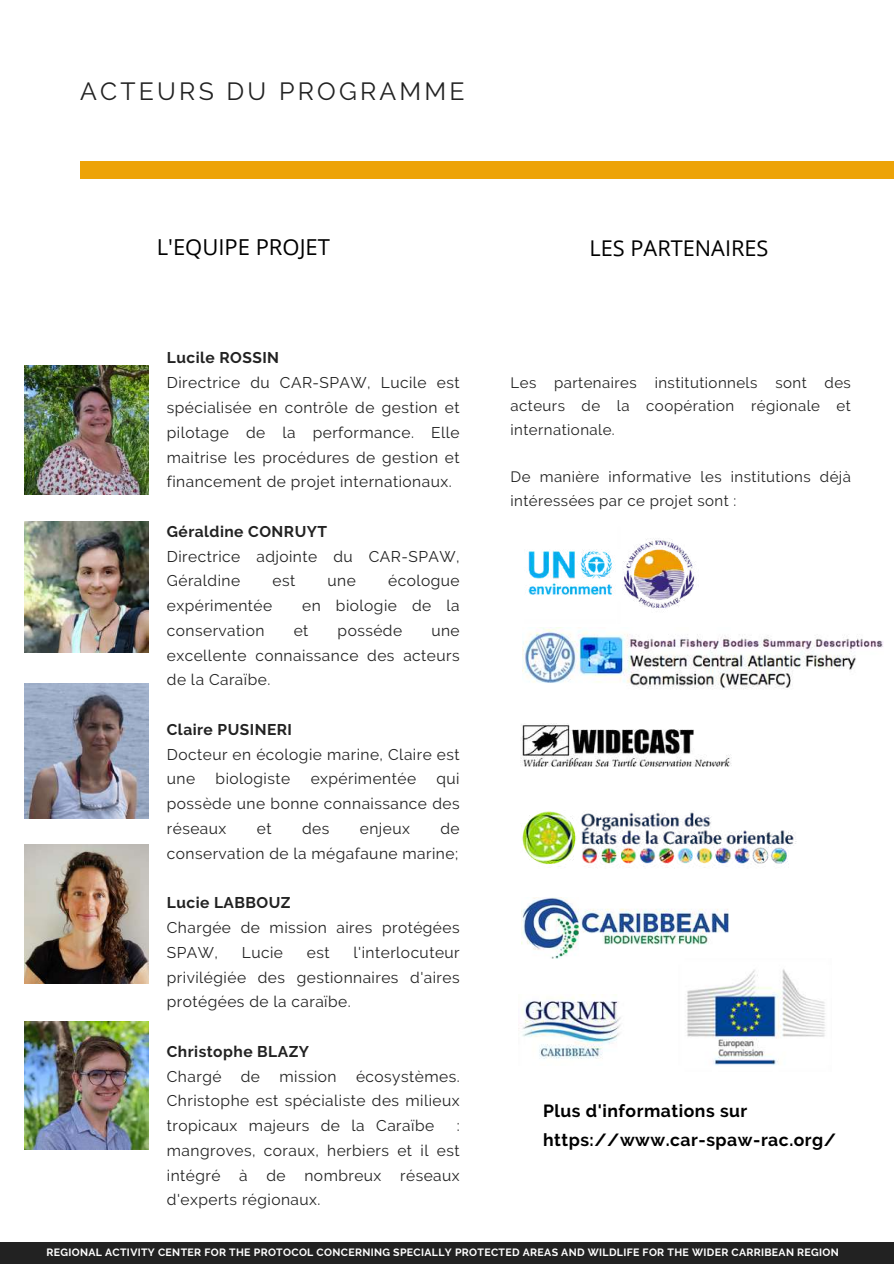
<style>
.page{position:relative;width:894px;height:1264px;background:#fff}
.page>*{position:absolute;margin:0;border:0;box-sizing:border-box;transform-origin:0 0}
.t1{font:24.75px "Raleway";letter-spacing:.13em;color:#222}
.t2{font:22.05px "Open Sans";color:#000}
.t3{font:21.75px "Open Sans";color:#000}
.t4{font:700 17.55px/28.2px "Raleway";letter-spacing:.03em;color:#000}
.t5{font:15.45px/24.8px "Raleway";letter-spacing:.03em;color:#222;text-align:justify}
.t6{font:700 15.45px "Raleway";letter-spacing:.03em;color:#222}
.t7{font:15px/23.7px "Raleway";letter-spacing:.03em;color:#222;text-align:justify}
.t8{font:700 10.5px "Raleway";letter-spacing:.03em;color:#fff}
</style>
<div class="page">
<div style="left:80px;top:162px;width:813px;height:17px;background:#eda308"></div>
<img style="left:25px;top:683px;width:124px;height:135px">
<img style="left:25px;top:521px;width:124px;height:132px">
<img style="left:528px;top:539px;width:167px;height:70px">
<img style="left:520px;top:723px;width:212px;height:44px">
<img style="left:522px;top:627px;width:361px;height:63px">
<img style="left:522px;top:811px;width:275px;height:57px">
<img style="left:25px;top:365px;width:124px;height:130px">
<img style="left:25px;top:1021px;width:124px;height:128px">
<img style="left:25px;top:845px;width:124px;height:138px">
<img style="left:521px;top:897px;width:207px;height:61px">
<img style="left:518px;top:994px;width:103px;height:65px">
<div style="left:0;top:1241px;width:893px;height:22px;background:#222"></div>
<img style="left:687px;top:969px;width:139px;height:97px">
<h1 class="t1" style="left:80px;top:77px;width:385px">ACTEURS DU PROGRAMME</h1>
<h2 class="t2" style="left:157px;top:231px;width:175px">L'EQUIPE PROJET</h2>
<h3 class="t3" style="left:589px;top:232px;width:180px">LES PARTENAIRES</h3>
<p class="t6" style="left:167px;top:349px;width:114px">Lucile ROSSIN</p>
<p class="t5" style="left:167px;top:370px;width:294px">Directrice du CAR-SPAW, Lucile est spécialisée en contrôle de gestion et pilotage de la performance. Elle maitrise les procédures de gestion et financement de projet internationaux.</p>
<p class="t6" style="left:167px;top:522px;width:162px">Géraldine CONRUYT</p>
<p class="t5" style="left:167px;top:543px;width:294px">Directrice adjointe du CAR-SPAW,<br>Géraldine</p>
<p class="t5" style="left:272px;top:568px;width:24px">est</p>
<p class="t5" style="left:327px;top:568px;width:30px">une</p>
<p class="t5" style="left:388px;top:568px;width:73px">écologue</p>
<p class="t5" style="left:167px;top:593px;width:107px">expérimentée</p>
<p class="t5" style="left:302px;top:593px;width:159px">en biologie de la</p>
<p class="t5" style="left:167px;top:618px;width:99px">conservation</p>
<p class="t5" style="left:293px;top:618px;width:16px">et</p>
<p class="t5" style="left:337px;top:618px;width:66px">posséde</p>
<p class="t5" style="left:167px;top:618px;width:294px;text-indent:264px">une excellente connaissance des acteurs de la Caraïbe.</p>
<p class="t6" style="left:167px;top:720px;width:127px">Claire PUSINERI</p>
<p class="t5" style="left:167px;top:741px;width:294px">Docteur en écologie marine, Claire est une</p>
<p class="t5" style="left:167px;top:766px;width:294px;text-indent:269px">qui possède une bonne connaissance des réseaux</p>
<p class="t5" style="left:215px;top:766px;width:76px">biologiste</p>
<p class="t5" style="left:310px;top:766px;width:107px">expérimentée</p>
<p class="t5" style="left:167px;top:816px;width:294px;text-align:right">de<br>conservation de la mégafaune marine;</p>
<p class="t6" style="left:167px;top:893px;width:125px">Lucie LABBOUZ</p>
<p class="t5" style="left:167px;top:915px;width:294px">Chargée de mission aires protégées<br>SPAW,</p>
<p class="t5" style="left:257px;top:816px;width:16px">et</p>
<p class="t5" style="left:302px;top:816px;width:29px">des</p>
<p class="t5" style="left:360px;top:816px;width:52px">enjeux</p>
<p class="t5" style="left:167px;top:939px;width:294px;text-indent:187px">l'interlocuteur privilégiée des gestionnaires d'aires protégées de la caraïbe.</p>
<p class="t6" style="left:167px;top:1042px;width:144px">Christophe BLAZY</p>
<p class="t5" style="left:167px;top:1063px;width:294px">Chargé de mission écosystèmes.<br>Christophe est spécialiste des milieux tropicaux majeurs de la Caraïbe</p>
<p class="t5" style="left:242px;top:939px;width:43px">Lucie</p>
<p class="t5" style="left:307px;top:939px;width:24px">est</p>
<p class="t5" style="left:167px;top:1113px;width:294px;text-indent:290px">: mangroves, coraux, herbiers et il est intégré à de nombreux réseaux d'experts régionaux.</p>
<p class="t7" style="left:510px;top:370px;width:342px">Les partenaires institutionnels sont des acteurs de la coopération régionale et internationale.</p>
<p class="t7" style="left:510px;top:465px;width:342px">De manière informative les institutions déjà intéressées par ce projet sont :</p>
<p class="t4" style="left:543px;top:1097px;width:294px">Plus d'informations sur https://www.car-spaw-rac.org/</p>
<p class="t8" style="left:46px;top:1245px;width:793px">REGIONAL ACTIVITY CENTER FOR THE PROTOCOL CONCERNING SPECIALLY PROTECTED AREAS AND WILDLIFE FOR THE WIDER CARRIBEAN REGION</p>
</div>
